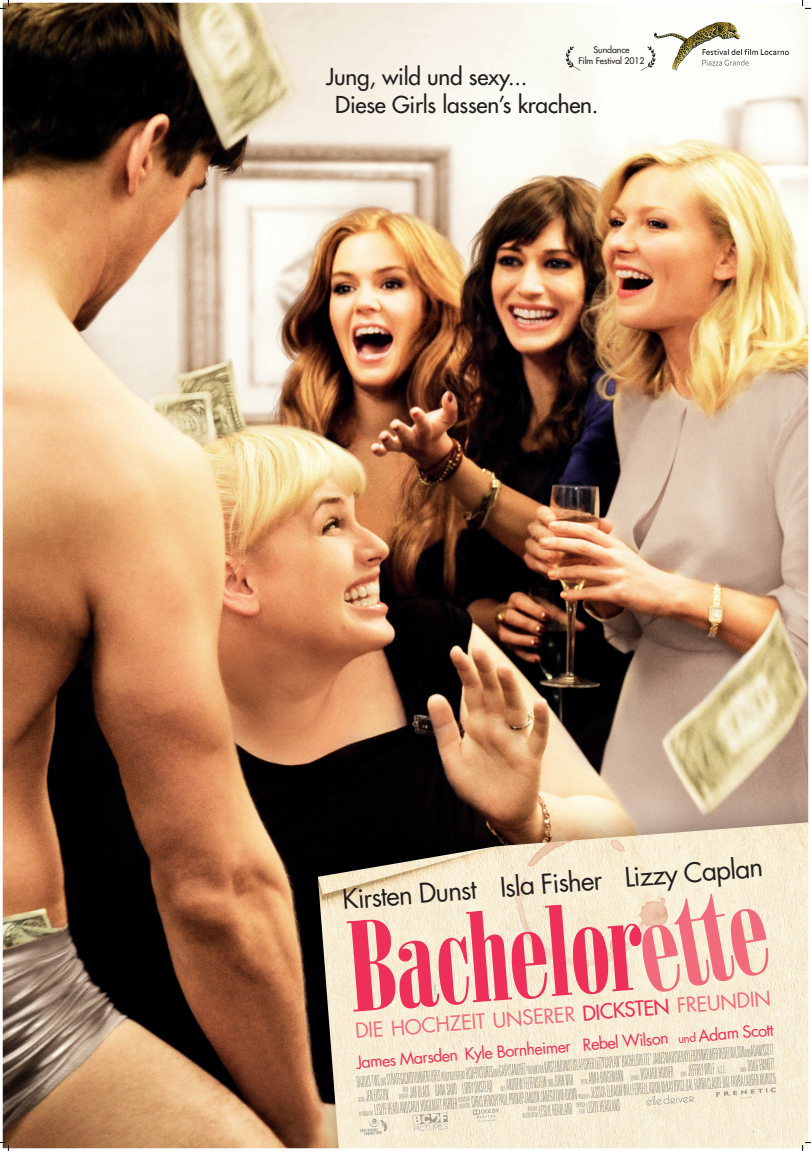
<style>
.page{position:relative;width:811px;height:1151px;background:#fff}
.page>*{position:absolute;margin:0;border:0;box-sizing:border-box;transform-origin:0 0}
.t1{font:26.44px "Futura";color:#231f20}
.t2{font:22.68px/28.2px "Futura";letter-spacing:-.01em;color:#231f20}
.t3{font:20.2px "Futura";color:#f16b7c}
.t4{font:16.24px "Futura";color:#ee2f5a}
.t5{font:8.8px/11px "Futura";letter-spacing:-.01em;color:#231f20;text-align:center}
.s1{color:#ee2f5a}
.s2{font-size:11.72px}
</style>
<div class="page">
<img style="left:3px;top:3px;width:805px;height:1145px">
<svg style="left:346px;top:894px;width:423px;height:117px;background:#f4b3ae"></svg>
<img style="left:356px;top:1069px;width:84px;height:19px">
<img style="left:440px;top:1069px;width:25px;height:10px">
<img style="left:465px;top:1063px;width:61px;height:16px">
<img style="left:526px;top:1064px;width:17px;height:9px">
<img style="left:543px;top:1043px;width:230px;height:30px">
<svg style="left:358px;top:1096px;width:7px;height:6px"></svg>
<img style="left:364px;top:1088px;width:27px;height:13px">
<svg style="left:398px;top:1086px;width:10px;height:11px"></svg>
<img style="left:408px;top:1079px;width:87px;height:18px">
<img style="left:505px;top:1073px;width:71px;height:14px">
<svg style="left:581px;top:1078px;width:6px;height:6px"></svg>
<img style="left:587px;top:1069px;width:39px;height:15px">
<img style="left:639px;top:1065px;width:37px;height:7px">
<img style="left:686px;top:1061px;width:42px;height:11px">
<svg style="left:739px;top:1066px;width:7px;height:6px"></svg>
<img style="left:746px;top:1057px;width:29px;height:14px">
<img style="left:359px;top:1110px;width:14px;height:6px">
<img style="left:373px;top:1097px;width:85px;height:18px">
<svg style="left:457px;top:1095px;width:13px;height:14px"></svg>
<img style="left:470px;top:1087px;width:107px;height:21px">
<img style="left:589px;top:1072px;width:187px;height:26px">
<img style="left:521px;top:1111px;width:17px;height:7px">
<img style="left:537px;top:1102px;width:37px;height:15px">
<svg style="left:527px;top:1105px;width:11px;height:6px"></svg>
<svg style="left:576px;top:1093px;width:14px;height:21px"></svg>
<img style="left:585px;top:1099px;width:36px;height:14px">
<svg style="left:413px;top:1124px;width:35px;height:7px"></svg>
<img style="left:412px;top:1112px;width:36px;height:12px">
<svg style="left:360px;top:1117px;width:27px;height:18px"></svg>
<img style="left:646px;top:1096px;width:15px;height:9px">
<svg style="left:663px;top:1094px;width:31px;height:10px"></svg>
<img style="left:472px;top:1108px;width:27px;height:10px">
<svg style="left:716px;top:1087px;width:60px;height:11px"></svg>
<svg style="left:565px;top:46px;width:15px;height:25px"></svg>
<svg style="left:640px;top:46px;width:15px;height:25px"></svg>
<svg style="left:709px;top:22px;width:13px;height:3px"></svg>
<svg style="left:702px;top:49px;width:86px;height:17px"></svg>
<svg style="left:0;top:0;width:9px;height:9px"></svg>
<svg style="left:0;top:1142px;width:9px;height:9px"></svg>
<svg style="left:802px;top:0;width:8px;height:9px"></svg>
<svg style="left:802px;top:1142px;width:8px;height:9px"></svg>
<p class="t5" style="left:578px;top:44px;width:68px">Sundance<br>Film Festival 2012</p>
<h2 class="t2" style="left:335px;top:63px;width:265px;text-indent:-9px">Jung, wild und sexy...<br>Diese Girls lassen’s krachen.</h2>
<h1 class="t1" style="left:341px;top:883px;width:423px;rotate:-5deg">Kirsten Dunst Isla Fisher Lizzy Caplan</h1>
<p class="t3" style="left:354px;top:1015px;width:419px;rotate:-4deg">DIE HOCHZEIT UNSERER <span class="s1">DICKSTEN</span> FREUNDIN</p>
<p class="t4" style="left:356px;top:1053px;width:419px;rotate:-5deg">James Marsden Kyle Bornheimer Rebel Wilson <span class="s2">und</span> Adam Scott</p>
</div>
